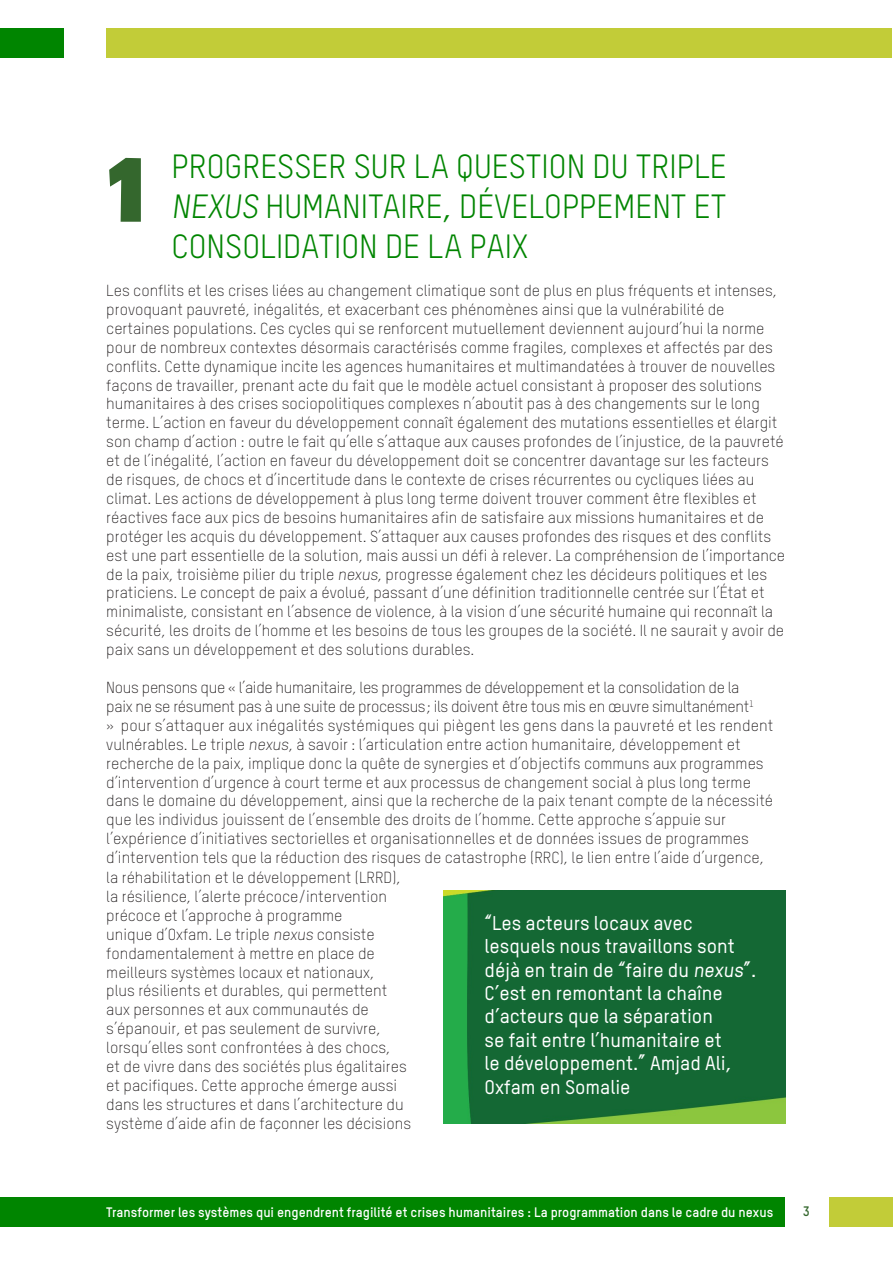
<style>
.page{position:relative;width:893px;height:1263px;background:#fff}
.page>*{position:absolute;margin:0;border:0;box-sizing:border-box;transform-origin:0 0}
.t1{font:90px "Oxfam Global Headline";color:#34672d}
.t2{font:33px/39.6px "TSTARPRO";color:#008500;text-align:justify}
.t3{font:500 19.5px/23.4px "TSTARPRO";color:#fff}
.t4{font:300 15.75px/18.9px "TSTARPRO";color:#231f20}
.t5{font:700 13.5px "TSTARPRO";color:#fff}
.t6{font:700 13.5px "TSTARPRO";color:#34672d}
</style>
<div class="page">
<div style="left:0;top:1197px;width:785px;height:30px;background:#008500"></div>
<div style="left:829px;top:1197px;width:64px;height:30px;background:#c2cc38"></div>
<div style="left:106px;top:28px;width:786px;height:29px;background:#c2cc38"></div>
<div style="left:0;top:28px;width:64px;height:29px;background:#008500"></div>
<img style="left:443px;top:890px;width:342px;height:234px">
<p class="t1" style="left:106px;top:112px;width:43px">1</p>
<p class="t2" style="left:172px;top:147px;width:556px">PROGRESSER SUR LA QUESTION DU TRIPLE NEXUS HUMANITAIRE, DÉVELOPPEMENT ET CONSOLIDATION DE LA PAIX</p>
<p class="t4" style="left:106px;top:281px;width:680px">Les conflits et les crises liées au changement climatique sont de plus en plus fréquents et intenses, provoquant pauvreté, inégalités, et exacerbant ces phénomènes ainsi que la vulnérabilité de certaines populations. Ces cycles qui se renforcent mutuellement deviennent aujourd’hui la norme pour de nombreux contextes désormais caractérisés comme fragiles, complexes et affectés par des conflits. Cette dynamique incite les agences humanitaires et multimandatées à trouver de nouvelles façons de travailler, prenant acte du fait que le modèle actuel consistant à proposer des solutions humanitaires à des crises sociopolitiques complexes n’aboutit pas à des changements sur le long terme. L’action en faveur du développement connaît également des mutations essentielles et élargit son champ d’action : outre le fait qu’elle s’attaque aux causes profondes de l’injustice, de la pauvreté et de l’inégalité, l’action en faveur du développement doit se concentrer davantage sur les facteurs de risques, de chocs et d’incertitude dans le contexte de crises récurrentes ou cycliques liées au climat. Les actions de développement à plus long terme doivent trouver comment être flexibles et réactives face aux pics de besoins humanitaires afin de satisfaire aux missions humanitaires et de protéger les acquis du développement. S’attaquer aux causes profondes des risques et des conflits est une part essentielle de la solution, mais aussi un défi à relever. La compréhension de l’importance de la paix, troisième pilier du triple nexus, progresse également chez les décideurs politiques et les praticiens. Le concept de paix a évolué, passant d’une définition traditionnelle centrée sur l’État et minimaliste, consistant en l’absence de violence, à la vision d’une sécurité humaine qui reconnaît la sécurité, les droits de l’homme et les besoins de tous les groupes de la société. Il ne saurait y avoir de paix sans un développement et des solutions durables.</p>
<p class="t4" style="left:106px;top:678px;width:669px">Nous pensons que « l’aide humanitaire, les programmes de développement et la consolidation de la<br>paix ne se résument pas à une suite de processus; ils doivent être tous mis en œuvre simultanément<sup>1<br></sup>» pour s’attaquer aux inégalités systémiques qui piègent les gens dans la pauvreté et les rendent vulnérables. Le triple nexus, à savoir : l’articulation entre action humanitaire, développement et recherche de la paix, implique donc la quête de synergies et d’objectifs communs aux programmes d’intervention d’urgence à court terme et aux processus de changement social à plus long terme dans le domaine du développement, ainsi que la recherche de la paix tenant compte de la nécessité que les individus jouissent de l’ensemble des droits de l’homme. Cette approche s’appuie sur l’expérience d’initiatives sectorielles et organisationnelles et de données issues de programmes d’intervention tels que la réduction des risques de catastrophe (RRC), le lien entre l’aide d’urgence,</p>
<p class="t4" style="left:106px;top:868px;width:306px">la réhabilitation et le développement (LRRD), la résilience, l’alerte précoce/intervention précoce et l’approche à programme<br>unique d’Oxfam. Le triple nexus consiste fondamentalement à mettre en place de meilleurs systèmes locaux et nationaux,<br>plus résilients et durables, qui permettent aux personnes et aux communautés de s’épanouir, et pas seulement de survivre, lorsqu’elles sont confrontées à des chocs,<br>et de vivre dans des sociétés plus égalitaires et pacifiques. Cette approche émerge aussi dans les structures et dans l’architecture du système d’aide afin de façonner les décisions</p>
<p class="t3" style="left:485px;top:911px;width:273px">“Les acteurs locaux avec lesquels nous travaillons sont déjà en train de “faire du nexus”.<br>C’est en remontant la chaîne d’acteurs que la séparation<br>se fait entre l’humanitaire et<br>le développement.” Amjad Ali,<br>Oxfam en Somalie</p>
<p class="t5" style="left:106px;top:1203px;width:668px">Transformer les systèmes qui engendrent fragilité et crises humanitaires : La programmation dans le cadre du nexus</p>
<p class="t6" style="left:803px;top:1202px;width:8px">3</p>
</div>
